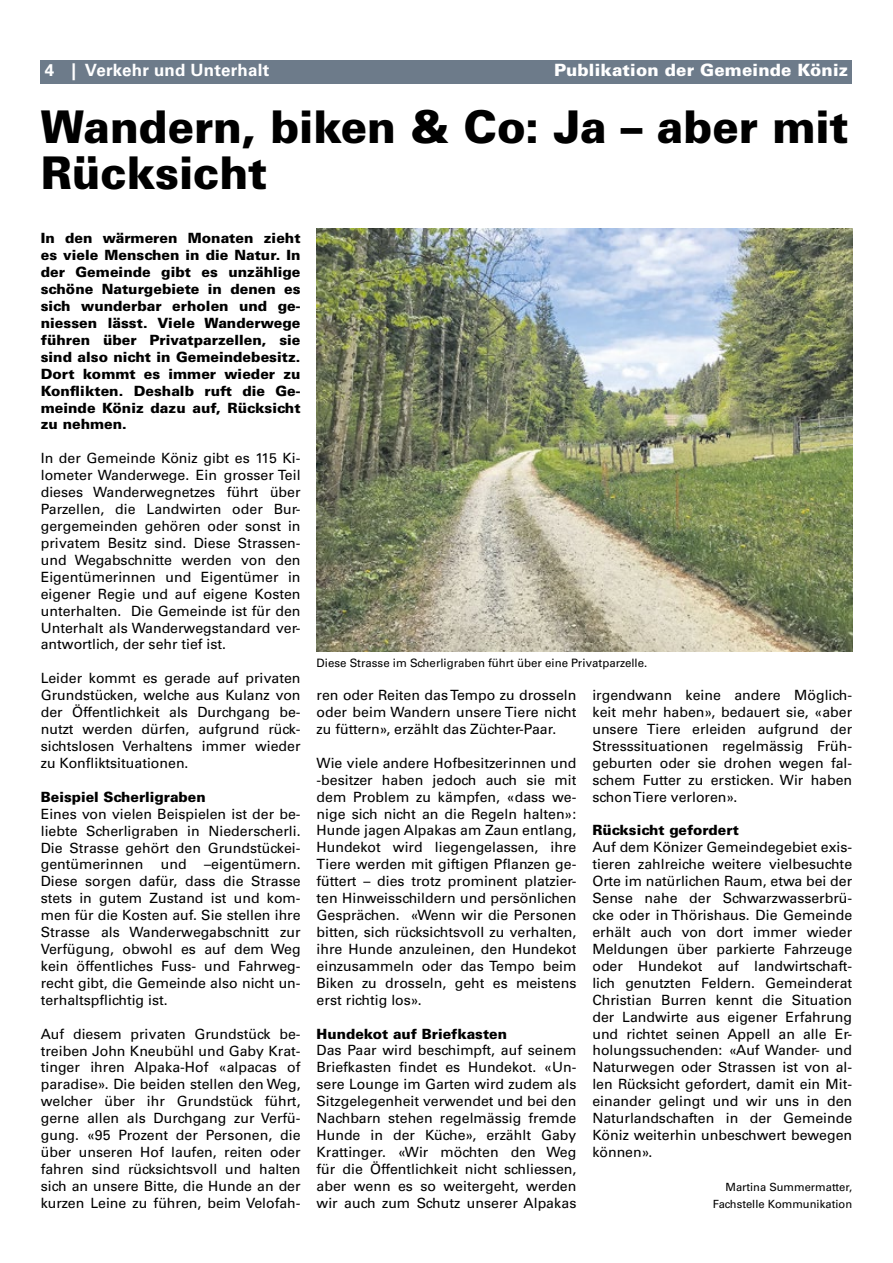
<style>
.page{position:relative;width:893px;height:1263px;background:#fff}
.page>*{position:absolute;margin:0;border:0;box-sizing:border-box;transform-origin:0 0}
.t1{font:900 45.15px/46.5px "Univers LT Std";letter-spacing:-.005em;color:#000;scale:.96 1}
.t2{font:900 16.95px "Univers LT Std";letter-spacing:.01em;color:#fff}
.t3{font:700 16.95px "Univers LT Std";letter-spacing:.01em;color:#fff}
.t4{font:14.1px/17px "Univers LT Std";color:#000;text-align:justify}
.t5{font:900 14.1px/17px "Univers LT Std";color:#000;text-align:justify}
.t6{font:11.55px "Univers LT Std";color:#000}
.t7{font:11.25px/17px "Univers LT Std";color:#000;text-align:right}
</style>
<div class="page">
<div style="left:41px;top:60px;width:811px;height:24px;background:#6d7b8a"></div>
<img style="left:317px;top:229px;width:535px;height:423px">
<p class="t3" style="left:45px;top:60px;width:226px">4 | Verkehr und Unterhalt</p>
<p class="t2" style="left:554px;top:59px;width:296px">Publikation der Gemeinde Köniz</p>
<h1 class="t1" style="left:41px;top:103px;width:843px">Wandern, biken &amp; Co: Ja – aber mit<br>Rücksicht</h1>
<p class="t5" style="left:41px;top:230px;width:261px">In den wärmeren Monaten zieht es viele Menschen in die Natur. In der Gemeinde gibt es unzählige schöne Naturgebiete in denen es sich wunderbar erholen und ge&shy;niessen lässt. Viele Wanderwege führen über Privatparzellen, sie sind also nicht in Gemeindebesitz.<br>Dort kommt es immer wieder zu Konflikten. Deshalb ruft die Ge&shy;meinde Köniz dazu auf, Rücksicht zu nehmen.</p>
<p class="t4" style="left:41px;top:450px;width:261px">In der Gemeinde Köniz gibt es 115 Ki&shy;lometer Wanderwege. Ein grosser Teil dieses Wanderwegnetzes führt über Parzellen, die Landwirten oder Bur&shy;gergemeinden gehören oder sonst in privatem Besitz sind. Diese Strassen&shy;und Wegabschnitte werden von den Eigentümerinnen und Eigentümer in eigener Regie und auf eigene Kosten unterhalten. Die Gemeinde ist für den Unterhalt als Wanderwegstandard ver&shy;antwortlich, der sehr tief ist.</p>
<p class="t4" style="left:41px;top:670px;width:261px">Leider kommt es gerade auf privaten Grundstücken, welche aus Kulanz von der Öffentlichkeit als Durchgang be&shy;nutzt werden dürfen, aufgrund rück&shy;sichtslosen Verhaltens immer wieder zu Konfliktsituationen.</p>
<p class="t5" style="left:41px;top:788px;width:166px">Beispiel Scherligraben</p>
<p class="t4" style="left:41px;top:805px;width:261px">Eines von vielen Beispielen ist der be&shy;liebte Scherligraben in Niederscherli.<br>Die Strasse gehört den Grundstückei&shy;gentümerinnen und –eigentümern.<br>Diese sorgen dafür, dass die Strasse stets in gutem Zustand ist und kom&shy;men für die Kosten auf. Sie stellen ihre Strasse als Wanderwegabschnitt zur Verfügung, obwohl es auf dem Weg kein öffentliches Fuss- und Fahrweg&shy;recht gibt, die Gemeinde also nicht un&shy;terhaltspflichtig ist.</p>
<p class="t4" style="left:41px;top:1025px;width:261px">Auf diesem privaten Grundstück be&shy;treiben John Kneubühl und Gaby Krat&shy;tinger ihren Alpaka-Hof «alpacas of paradise». Die beiden stellen den Weg, welcher über ihr Grundstück führt, gerne allen als Durchgang zur Verfü&shy;gung. «95 Prozent der Personen, die über unseren Hof laufen, reiten oder fahren sind rücksichtsvoll und halten sich an unsere Bitte, die Hunde an der kurzen Leine zu führen, beim Velofah-</p>
<p class="t6" style="left:317px;top:656px;width:332px">Diese Strasse im Scherligraben führt über eine Privatparzelle.</p>
<p class="t4" style="left:317px;top:687px;width:261px">ren oder Reiten das Tempo zu drosseln oder beim Wandern unsere Tiere nicht zu füttern», erzählt das Züchter-Paar.</p>
<p class="t4" style="left:317px;top:754px;width:261px">Wie viele andere Hofbesitzerinnen und -besitzer haben jedoch auch sie mit dem Problem zu kämpfen, «dass we&shy;nige sich nicht an die Regeln halten»:<br>Hunde jagen Alpakas am Zaun entlang, Hundekot wird liegengelassen, ihre Tiere werden mit giftigen Pflanzen ge&shy;füttert – dies trotz prominent platzier&shy;ten Hinweisschildern und persönlichen Gesprächen. «Wenn wir die Personen bitten, sich rücksichtsvoll zu verhalten, ihre Hunde anzuleinen, den Hundekot einzusammeln oder das Tempo beim Biken zu drosseln, geht es meistens erst richtig los».</p>
<p class="t5" style="left:317px;top:1025px;width:192px">Hundekot auf Briefkasten</p>
<p class="t4" style="left:317px;top:1042px;width:261px">Das Paar wird beschimpft, auf seinem Briefkasten findet es Hundekot. «Un&shy;sere Lounge im Garten wird zudem als Sitzgelegenheit verwendet und bei den Nachbarn stehen regelmässig fremde Hunde in der Küche», erzählt Gaby Krattinger. «Wir möchten den Weg für die Öffentlichkeit nicht schliessen, aber wenn es so weitergeht, werden wir auch zum Schutz unserer Alpakas</p>
<p class="t4" style="left:592px;top:687px;width:261px">irgendwann keine andere Möglich&shy;keit mehr haben», bedauert sie, «aber unsere Tiere erleiden aufgrund der Stresssituationen regelmässig Früh&shy;geburten oder sie drohen wegen fal&shy;schem Futter zu ersticken. Wir haben schon Tiere verloren».</p>
<p class="t5" style="left:592px;top:822px;width:148px">Rücksicht gefordert</p>
<p class="t4" style="left:592px;top:839px;width:261px">Auf dem Könizer Gemeindegebiet exis&shy;tieren zahlreiche weitere vielbesuchte Orte im natürlichen Raum, etwa bei der Sense nahe der Schwarzwasserbrü&shy;cke oder in Thörishaus. Die Gemeinde erhält auch von dort immer wieder Meldungen über parkierte Fahrzeuge oder Hundekot auf landwirtschaft&shy;lich genutzten Feldern. Gemeinderat Christian Burren kennt die Situation der Landwirte aus eigener Erfahrung und richtet seinen Appell an alle Er&shy;holungssuchenden: «Auf Wander- und Naturwegen oder Strassen ist von al&shy;len Rücksicht gefordert, damit ein Mit&shy;einander gelingt und wir uns in den Naturlandschaften in der Gemeinde Köniz weiterhin unbeschwert bewegen können».</p>
<p class="t7" style="left:713px;top:1178px;width:141px">Martina Summermatter,<br>Fachstelle Kommunikation</p>
</div>
